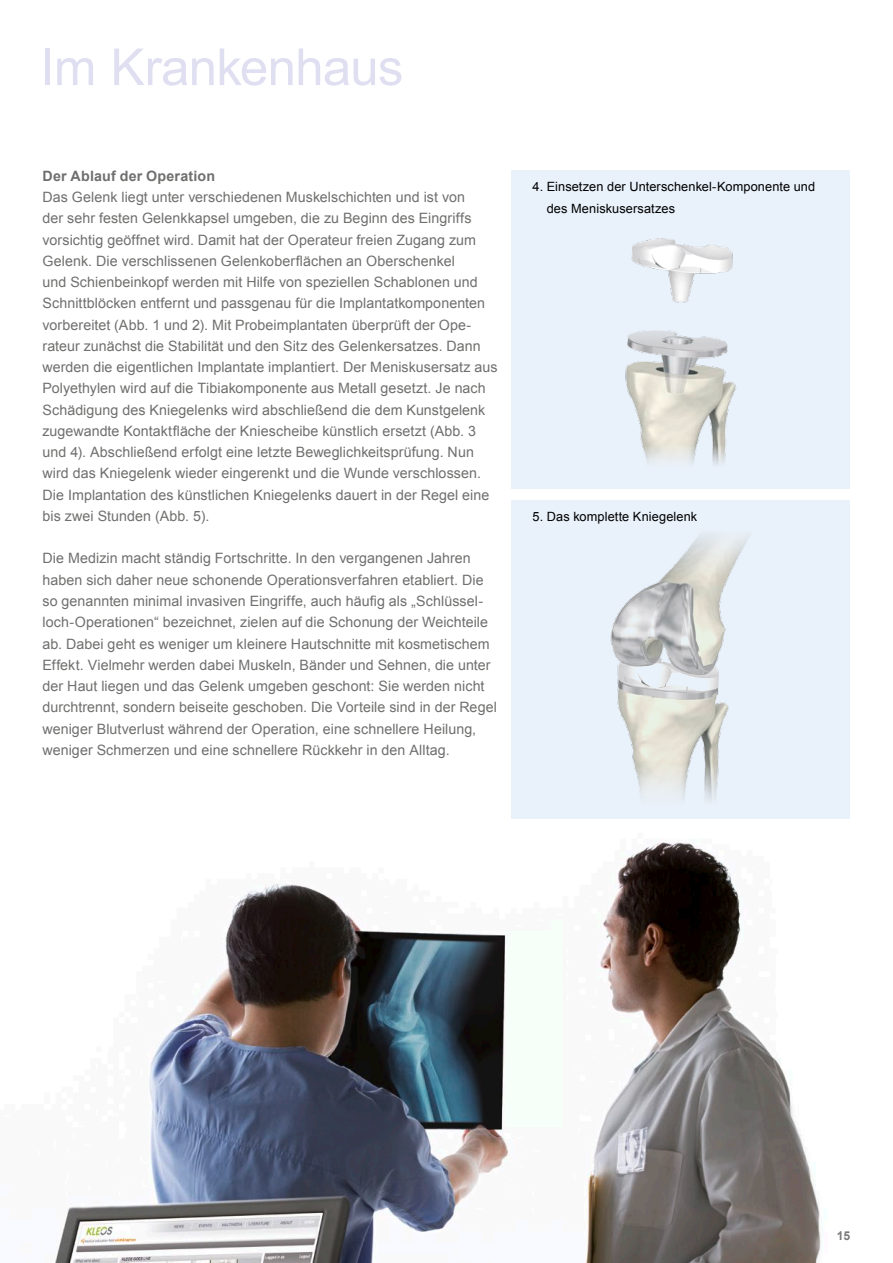
<style>
.page{position:relative;width:893px;height:1263px;background:#fff}
.page>*{position:absolute;margin:0;border:0;box-sizing:border-box;transform-origin:0 0}
.t1{font:51px "Arial";letter-spacing:-.015em;color:#dfdff1}
.t2{font:14.25px/21.3px "Arial";letter-spacing:.005em;color:#6f6f6e}
.t3{font:700 14.25px "Arial";letter-spacing:.01em;color:#6f6f6e}
.t4{font:12.75px/21.3px "Arial";letter-spacing:.01em;color:#000}
.t5{font:700 12.3px "Arial";color:#7a7a7a}
</style>
<div class="page">
<img style="left:55px;top:841px;width:767px;height:422px">
<div style="left:511px;top:170px;width:339px;height:319px;background:#e9f1fa"></div>
<img style="left:625px;top:238px;width:112px;height:227px">
<div style="left:511px;top:500px;width:339px;height:319px;background:#e9f1fa"></div>
<img style="left:610px;top:535px;width:139px;height:266px">
<h1 class="t1" style="left:40px;top:34px;width:365px">Im Krankenhaus</h1>
<p class="t3" style="left:43px;top:166px;width:174px">Der Ablauf der Operation</p>
<p class="t2" style="left:43px;top:186px;width:457px">Das Gelenk liegt unter verschiedenen Muskelschichten und ist von<br>der sehr festen Gelenkkapsel umgeben, die zu Beginn des Eingriffs vorsichtig geöffnet wird. Damit hat der Operateur freien Zugang zum Gelenk. Die verschlissenen Gelenkoberflächen an Oberschenkel<br>und Schienbeinkopf werden mit Hilfe von speziellen Schablonen und Schnittblöcken entfernt und passgenau für die Implantatkomponenten vorbereitet (Abb. 1 und 2). Mit Probeimplantaten überprüft der Ope&shy;rateur zunächst die Stabilität und den Sitz des Gelenkersatzes. Dann werden die eigentlichen Implantate implantiert. Der Meniskusersatz aus Polyethylen wird auf die Tibiakomponente aus Metall gesetzt. Je nach Schädigung des Kniegelenks wird abschließend die dem Kunstgelenk zugewandte Kontaktfläche der Kniescheibe künstlich ersetzt (Abb. 3 und 4). Abschließend erfolgt eine letzte Beweglichkeitsprüfung. Nun wird das Kniegelenk wieder eingerenkt und die Wunde verschlossen.<br>Die Implantation des künstlichen Kniegelenks dauert in der Regel eine bis zwei Stunden (Abb. 5).</p>
<p class="t2" style="left:43px;top:548px;width:456px">Die Medizin macht ständig Fortschritte. In den vergangenen Jahren haben sich daher neue schonende Operationsverfahren etabliert. Die so genannten minimal invasiven Eingriffe, auch häufig als „Schlüssel&shy;loch-Operationen“ bezeichnet, zielen auf die Schonung der Weichteile ab. Dabei geht es weniger um kleinere Hautschnitte mit kosmetischem Effekt. Vielmehr werden dabei Muskeln, Bänder und Sehnen, die unter der Haut liegen und das Gelenk umgeben geschont: Sie werden nicht durchtrennt, sondern beiseite geschoben. Die Vorteile sind in der Regel weniger Blutverlust während der Operation, eine schnellere Heilung, weniger Schmerzen und eine schnellere Rückkehr in den Alltag.</p>
<p class="t4" style="left:547px;top:176px;width:270px;text-indent:-14px">4. Einsetzen der Unterschenkel-Komponente und des Meniskusersatzes</p>
<p class="t4" style="left:533px;top:506px;width:166px">5. Das komplette Kniegelenk</p>
<p class="t5" style="left:837px;top:1228px;width:15px">15</p>
</div>
